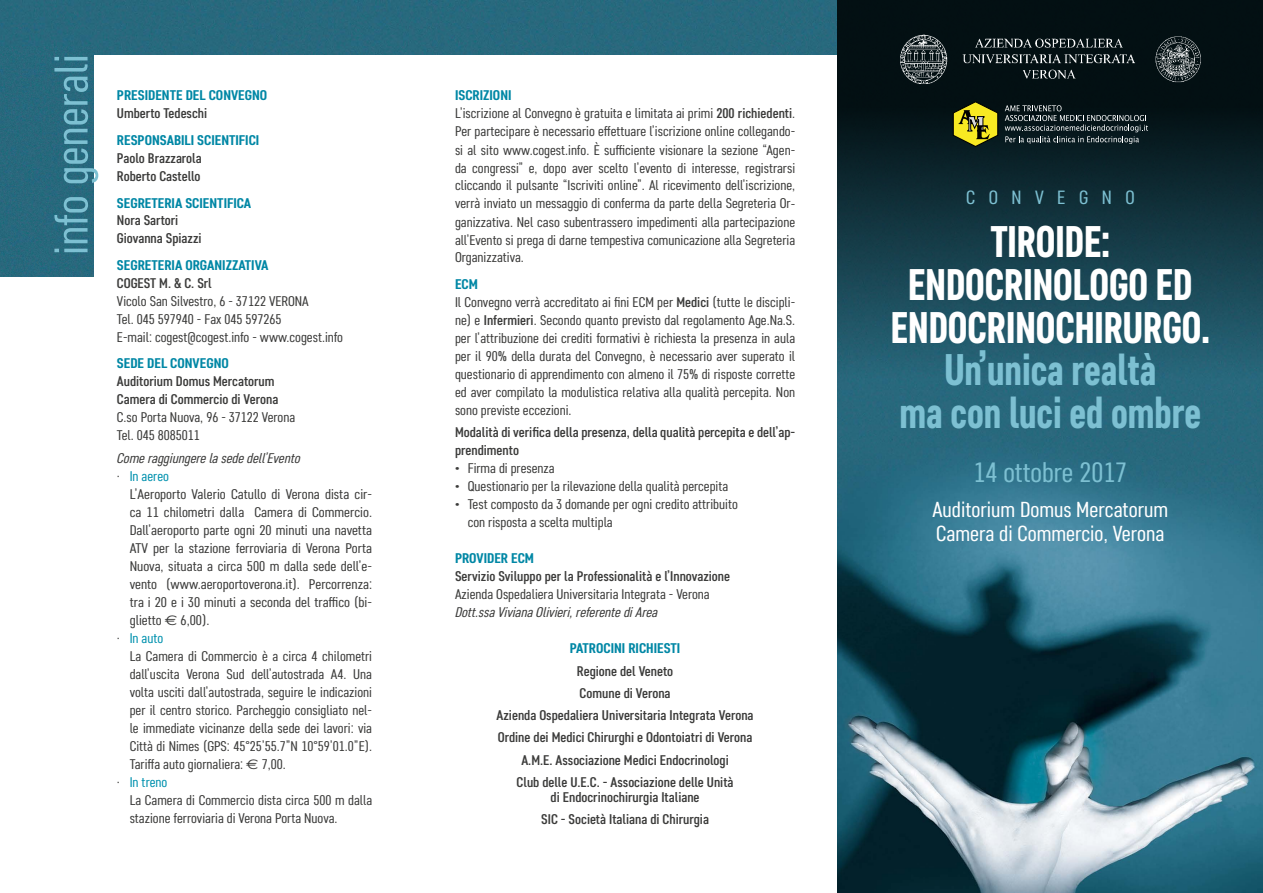
<style>
.page{position:relative;width:1263px;height:893px;background:#fff}
.page>*{position:absolute;margin:0;border:0;box-sizing:border-box;transform-origin:0 0}
.t1{font:46.5px "Core Sans D37 Cn";color:#7dc0d2;scale:1.18 1}
.t2{font:800 44.25px/42.8px "Core Sans D67 Cn";color:#fff;text-align:center;scale:.95 1}
.t3{font:800 44.25px/42.8px "Core Sans D67 Cn";color:#7dc0d2;text-align:center;scale:.95 1}
.t4{font:27.9px "Core Sans D37 Cn";color:#7dc0d2;scale:1.18 1}
.t5{font:21.6px/24px "Core Sans D37 Cn";color:#fff;scale:1.18 1}
.t6{font:19.2px "Core Sans D37 Cn";letter-spacing:.6em;color:#7dc0d2;scale:1.18 1}
.t7{font:14.1px/18px "Core Sans D37 Cn";color:#3c3c3b;scale:1.18 1}
.t8{font:500 14.1px/22.2px "Core Sans D47 Cn";color:#3c3c3b;scale:1.18 1}
.t9{font:14.1px "Core Sans D37 Cn";color:#3c3c3b;scale:1.2 1}
.t10{font:700 14.1px "Core Sans D57 Cn";color:#0087a5;scale:1.18 1}
.t11{font:italic 14.1px/18px "Core Sans D37 Cn";color:#3c3c3b;scale:1.18 1}
.t12{font:14.1px "Core Sans D37 Cn";color:#0091ae;scale:1.18 1}
.s1{font-style:normal}
.s2{font-style:normal;color:#0091ae}
.s3{font-family:"Euro Sans"}
.s4{color:#3c3c3b}
.s5{font-family:"Core Sans D47 Cn";font-weight:500}
</style>
<div class="page">
<div style="left:0;top:0;width:838px;height:54px;background:#28697d"></div>
<img style="left:838px;top:540px;width:425px;height:353px">
<svg style="left:838px;top:0;width:425px;height:540px;background:#1a4755"></svg>
<div style="left:0;top:47px;width:94px;height:229px;background:#28687d"></div>
<img style="left:899px;top:34px;width:303px;height:50px">
<svg style="left:1005px;top:105px;width:143px;height:39px;background:#2b393c"></svg>
<svg style="left:952px;top:101px;width:47px;height:47px;background:#817e1f"></svg>
<h1 class="t1" style="left:43px;top:255px;width:172px;rotate:-90deg">info generali</h1>
<p class="t10" style="left:117px;top:87px;width:129px">PRESIDENTE DEL CONVEGNO</p>
<p class="t8" style="left:117px;top:102px;width:78px">Umberto Tedeschi</p>
<p class="t10" style="left:117px;top:131px;width:122px">RESPONSABILI SCIENTIFICI</p>
<p class="t8" style="left:117px;top:149px;width:73px;line-height:18px">Paolo Brazzarola<br>Roberto Castello</p>
<p class="t10" style="left:117px;top:194px;width:115px">SEGRETERIA SCIENTIFICA</p>
<p class="t8" style="left:117px;top:211px;width:73px;line-height:18px">Nora Sartori<br>Giovanna Spiazzi</p>
<p class="t10" style="left:117px;top:256px;width:130px">SEGRETERIA ORGANIZZATIVA</p>
<p class="t8" style="left:117px;top:272px;width:82px">COGEST M. &amp; C. Srl</p>
<p class="t7" style="left:117px;top:292px;width:193px">Vicolo San Silvestro, 6 - 37122 VERONA<br>Tel. 045 597940 - Fax 045 597265<br>E-mail: cogest@cogest.info - www.cogest.info</p>
<p class="t10" style="left:117px;top:355px;width:96px">SEDE DEL CONVEGNO</p>
<p class="t8" style="left:117px;top:372px;width:138px;line-height:18px">Auditorium Domus Mercatorum<br>Camera di Commercio di Verona</p>
<p class="t7" style="left:117px;top:408px;width:153px">C.so Porta Nuova, 96 - 37122 Verona<br>Tel. 045 8085011</p>
<p class="t11" style="left:117px;top:449px;width:157px">Come raggiungere la sede dell’Evento <span class="s1">·</span> <span class="s2">In aereo</span></p>
<p class="t9" style="left:130px;top:485px;width:203px">L’Aeroporto Valerio Catullo di Verona dista cir-</p>
<p class="t9" style="left:130px;top:503px;width:203px">ca 11 chilometri dalla Camera di Commercio.</p>
<p class="t9" style="left:130px;top:521px;width:203px">Dall’aeroporto parte ogni 20 minuti una navetta</p>
<p class="t9" style="left:130px;top:539px;width:203px">ATV per la stazione ferroviaria di Verona Porta</p>
<p class="t9" style="left:130px;top:557px;width:203px">Nuova, situata a circa 500 m dalla sede dell’e-</p>
<p class="t9" style="left:130px;top:575px;width:203px">vento (www.aeroportoverona.it). Percorrenza:</p>
<p class="t9" style="left:130px;top:593px;width:203px">tra i 20 e i 30 minuti a seconda del traffico (bi-</p>
<p class="t9" style="left:130px;top:611px;width:68px">glietto <span class="s3">e</span> 6,00).</p>
<p class="t12" style="left:117px;top:629px;width:41px"><span class="s4">·</span> In auto</p>
<p class="t7" style="left:130px;top:647px;width:207px">La Camera di Commercio è a circa 4 chilometri</p>
<p class="t7" style="left:130px;top:665px;width:207px">dall’uscita Verona Sud dell’autostrada A4. Una</p>
<p class="t7" style="left:130px;top:683px;width:207px">volta usciti dall’autostrada, seguire le indicazioni</p>
<p class="t7" style="left:130px;top:701px;width:207px">per il centro storico. Parcheggio consigliato nel-</p>
<p class="t7" style="left:130px;top:719px;width:207px">le immediate vicinanze della sede dei lavori: via</p>
<p class="t7" style="left:130px;top:737px;width:207px">Città di Nimes (GPS: 45°25’55.7”N 10°59’01.0”E).</p>
<p class="t7" style="left:130px;top:755px;width:134px">Tariffa auto giornaliera: <span class="s3">e</span> 7,00.</p>
<p class="t12" style="left:117px;top:773px;width:44px"><span class="s4">·</span> In treno</p>
<p class="t7" style="left:130px;top:791px;width:207px">La Camera di Commercio dista circa 500 m dalla</p>
<p class="t7" style="left:130px;top:809px;width:178px">stazione ferroviaria di Verona Porta Nuova.</p>
<p class="t10" style="left:455px;top:87px;width:49px">ISCRIZIONI</p>
<p class="t7" style="left:455px;top:104px;width:290px;text-align:justify">L’iscrizione al Convegno è gratuita e limitata ai primi <span class="s5">200 richiedenti</span>.<br>Per partecipare è necessario effettuare l’iscrizione online collegando&shy;si al sito www.cogest.info. È sufficiente visionare la sezione “Agen&shy;da congressi” e, dopo aver scelto l’evento di interesse, registrarsi cliccando il pulsante “Iscriviti online”. Al ricevimento dell’iscrizione, verrà inviato un messaggio di conferma da parte della Segreteria Or&shy;ganizzativa. Nel caso subentrassero impedimenti alla partecipazione all’Evento si prega di darne tempestiva comunicazione alla Segreteria Organizzativa.</p>
<p class="t10" style="left:455px;top:275px;width:21px">ECM</p>
<p class="t7" style="left:455px;top:293px;width:290px;text-align:justify">Il Convegno verrà accreditato ai fini ECM per <span class="s5">Medici</span> (tutte le discipli&shy;ne) e <span class="s5">Infermieri</span>. Secondo quanto previsto dal regolamento Age.Na.S. per l’attribuzione dei crediti formativi è richiesta la presenza in aula per il 90% della durata del Convegno, è necessario aver superato il questionario di apprendimento con almeno il 75% di risposte corrette ed aver compilato la modulistica relativa alla qualità percepita. Non sono previste eccezioni.</p>
<p class="t8" style="left:455px;top:423px;width:290px;line-height:18px">Modalità di verifica della presenza, della qualità percepita e dell’ap&shy;prendimento</p>
<p class="t7" style="left:455px;top:459px;width:86px">• Firma di presenza</p>
<p class="t7" style="left:455px;top:477px;width:233px">• Questionario per la rilevazione della qualità percepita</p>
<p class="t7" style="left:468px;top:495px;width:230px;text-indent:-13px">• Test composto da 3 domande per ogni credito attribuito con risposta a scelta multipla</p>
<p class="t10" style="left:455px;top:550px;width:69px">PROVIDER ECM</p>
<p class="t8" style="left:455px;top:565px;width:235px">Servizio Sviluppo per la Professionalità e l’Innovazione</p>
<p class="t7" style="left:455px;top:585px;width:217px">Azienda Ospedaliera Universitaria Integrata - Verona</p>
<p class="t11" style="left:455px;top:603px;width:173px">Dott.ssa Viviana Olivieri, referente di Area</p>
<p class="t10" style="left:570px;top:640px;width:95px">PATROCINI RICHIESTI</p>
<p class="t8" style="left:497px;top:659px;width:219px;text-align:center">Regione del Veneto<br>Comune di Verona<br>Azienda Ospedaliera Universitaria Integrata Verona Ordine dei Medici Chirurghi e Odontoiatri di Verona A.M.E. Associazione Medici Endocrinologi<br>Club delle U.E.C. - Associazione delle Unità</p>
<p class="t8" style="left:541px;top:786px;width:144px;text-align:center">di Endocrinochirurgia Italiane<br>SIC - Società Italiana di Chirurgia</p>
<h3 class="t6" style="left:966px;top:185px;width:144px">CONVEGNO</h3>
<h2 class="t2" style="left:891px;top:220px;width:337px">TIROIDE:<br>ENDOCRINOLOGO ED<br>ENDOCRINOCHIRURGO.</h2>
<h2 class="t3" style="left:899px;top:348px;width:319px">Un’unica realtà<br>ma con luci ed ombre</h2>
<h3 class="t4" style="left:973px;top:455px;width:132px">14 ottobre 2017</h3>
<h3 class="t5" style="left:932px;top:497px;width:201px">Auditorium Domus Mercatorum<br>Camera di Commercio, Verona</h3>
</div>
